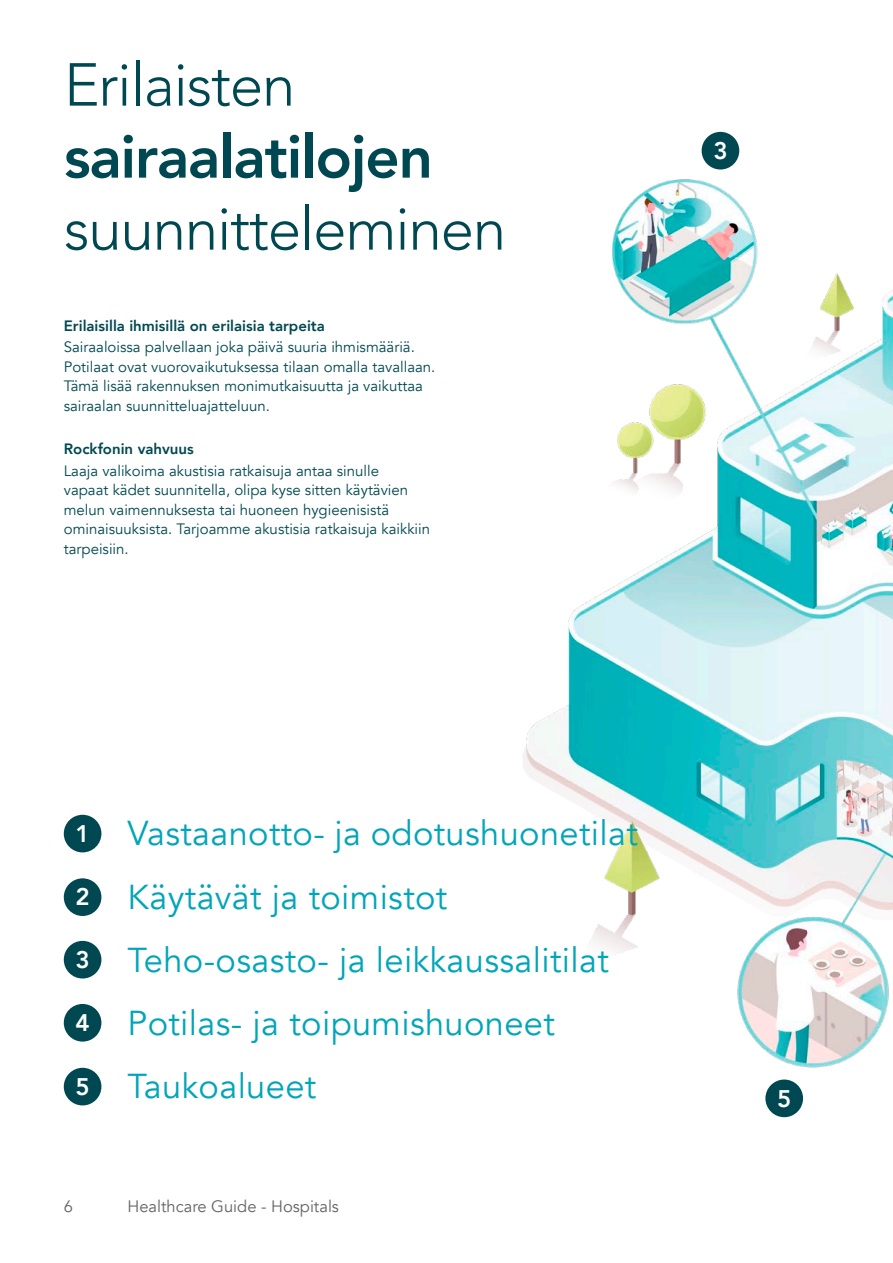
<style>
.page{position:relative;width:893px;height:1263px;background:#fff}
.page>*{position:absolute;margin:0;border:0;box-sizing:border-box;transform-origin:0 0}
.t1{font:300 60px "Avenir";letter-spacing:-.02em;color:#004851}
.t2{font:800 60px "Avenir";letter-spacing:-.02em;color:#004851}
.t3{font:34.5px/63.2px "Avenir";letter-spacing:.01em;color:#00a5b9}
.t4{font:800 24px "Avenir";color:#fff}
.t5{font:16.5px "Avenir";color:#636466}
.t6{font:15px/19.5px "Avenir";color:#004851}
.t7{font:800 15px "Avenir";color:#004851}
</style>
<div class="page">
<img style="left:522px;top:131px;width:371px;height:987px">
<div style="left:64px;top:815px;width:37px;height:37px;background:#004851;border-radius:50%"></div>
<div style="left:64px;top:878px;width:37px;height:38px;background:#004851;border-radius:50%"></div>
<div style="left:64px;top:941px;width:37px;height:37px;background:#004851;border-radius:50%"></div>
<div style="left:702px;top:132px;width:37px;height:38px;background:#004851;border-radius:50%"></div>
<div style="left:64px;top:1004px;width:37px;height:37px;background:#004851;border-radius:50%"></div>
<div style="left:64px;top:1068px;width:37px;height:37px;background:#004851;border-radius:50%"></div>
<div style="left:765px;top:1079px;width:38px;height:38px;background:#004851;border-radius:50%"></div>
<h1 class="t1" style="left:64px;top:49px;width:233px">Erilaisten</h1>
<h1 class="t2" style="left:64px;top:110px;width:370px">sairaalatilojen</h1>
<h1 class="t1" style="left:64px;top:193px;width:444px">suunnitteleminen</h1>
<p class="t7" style="left:64px;top:314px;width:262px">Erilaisilla ihmisillä on erilaisia tarpeita</p>
<p class="t6" style="left:64px;top:338px;width:373px">Sairaaloissa palvellaan joka päivä suuria ihmismääriä.<br>Potilaat ovat vuorovaikutuksessa tilaan omalla tavallaan.<br>Tämä lisää rakennuksen monimutkaisuutta ja vaikuttaa sairaalan suunnitteluajatteluun.</p>
<p class="t7" style="left:64px;top:437px;width:131px">Rockfonin vahvuus</p>
<p class="t6" style="left:64px;top:461px;width:368px">Laaja valikoima akustisia ratkaisuja antaa sinulle<br>vapaat kädet suunnitella, olipa kyse sitten käytävien melun vaimennuksesta tai huoneen hygieenisistä ominaisuuksista. Tarjoamme akustisia ratkaisuja kaikkiin tarpeisiin.</p>
<h3 class="t4" style="left:713px;top:132px;width:16px">3</h3>
<h3 class="t4" style="left:75px;top:815px;width:16px">1</h3>
<h3 class="t4" style="left:75px;top:878px;width:16px">2</h3>
<h3 class="t4" style="left:75px;top:941px;width:16px">3</h3>
<h3 class="t4" style="left:75px;top:1004px;width:16px">4</h3>
<h3 class="t4" style="left:75px;top:1068px;width:16px">5</h3>
<h2 class="t3" style="left:128px;top:802px;width:512px">Vastaanotto- ja odotushuonetilat<br>Käytävät ja toimistot<br>Teho-osasto- ja leikkaussalitilat<br>Potilas- ja toipumishuoneet<br>Taukoalueet</h2>
<p class="t5" style="left:64px;top:1196px;width:11px">6</p>
<p class="t5" style="left:128px;top:1196px;width:213px">Healthcare Guide - Hospitals</p>
<h3 class="t4" style="left:777px;top:1079px;width:16px">5</h3>
</div>
